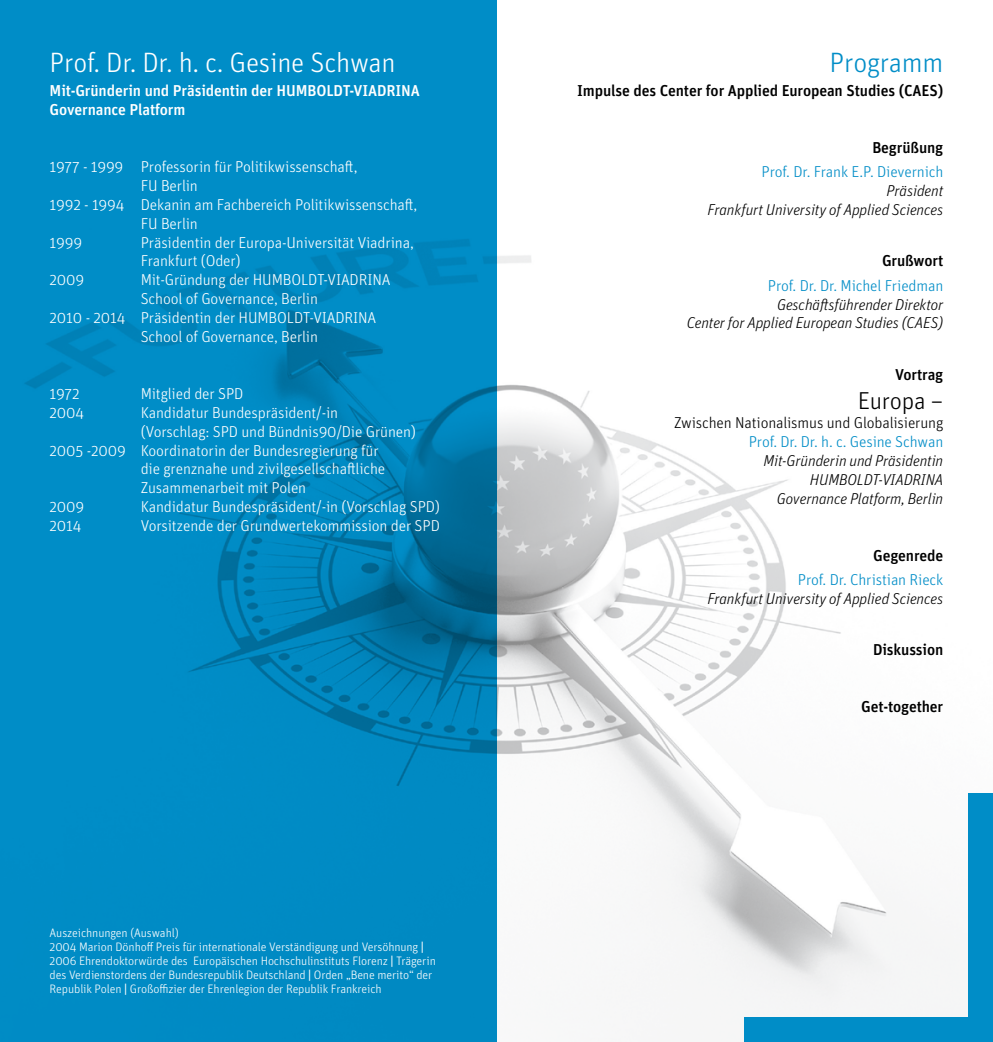
<style>
.page{position:relative;width:993px;height:1042px;background:#fff}
.page>*{position:absolute;margin:0;border:0;box-sizing:border-box;transform-origin:0 0}
.t1{font:300 28px "Unit Pro";letter-spacing:-.01em;color:#fff}
.t2{font:300 28px "Unit Pro";letter-spacing:-.01em;color:#008dc7}
.t3{font:300 24.5px "Unit Pro";letter-spacing:-.01em;color:#000}
.t4{font:300 15.75px/18.9px "Unit Pro";letter-spacing:-.01em;color:#fff}
.t5{font:italic 300 15.75px/18.9px "Unit Pro";letter-spacing:-.01em;color:#000;text-align:right}
.t6{font:500 15.75px "Unit Pro";letter-spacing:-.01em;color:#000}
.t7{font:300 15.75px "Unit Pro";letter-spacing:-.01em;color:#008dc7}
.t8{font:500 15.75px/18.9px "Unit Pro";letter-spacing:-.01em;color:#fff}
.t9{font:300 15.75px "Unit Pro";letter-spacing:-.01em;color:#000}
.t10{font:300 12.25px/14px "Unit Pro";letter-spacing:-.01em;color:#fff}
.s1{font-weight:500}
</style>
<div class="page">
<div style="left:0;top:0;width:497px;height:71px;background:#008dc7"></div>
<img style="left:0;top:71px;width:992px;height:971px">
<div style="left:744px;top:1017px;width:248px;height:25px;background:#008dc7"></div>
<div style="left:967px;top:794px;width:25px;height:248px;background:#008dc7"></div>
<h1 class="t1" style="left:50px;top:44px;width:347px">Prof. Dr. Dr. h. c. Gesine Schwan</h1>
<p class="t8" style="left:50px;top:81px;width:371px">Mit-Gründerin und Präsidentin der HUMBOLDT-VIADRINA<br>Governance Platform</p>
<p class="t4" style="left:50px;top:157px;width:309px">1977 - 1999 Professorin für Politikwissenschaft,</p>
<p class="t4" style="left:141px;top:176px;width:59px">FU Berlin</p>
<p class="t4" style="left:50px;top:194px;width:369px">1992 - 1994 Dekanin am Fachbereich Politikwissenschaft,</p>
<p class="t4" style="left:141px;top:213px;width:59px">FU Berlin</p>
<p class="t4" style="left:50px;top:232px;width:34px">1999</p>
<p class="t4" style="left:141px;top:232px;width:274px">Präsidentin der Europa-Universität Viadrina,<br>Frankfurt (Oder)</p>
<p class="t4" style="left:50px;top:270px;width:36px">2009</p>
<p class="t4" style="left:141px;top:270px;width:251px">Mit-Gründung der HUMBOLDT-VIADRINA</p>
<p class="t4" style="left:141px;top:289px;width:179px">School of Governance, Berlin</p>
<p class="t4" style="left:50px;top:308px;width:328px">2010 - 2014 Präsidentin der HUMBOLDT-VIADRINA</p>
<p class="t4" style="left:141px;top:327px;width:179px">School of Governance, Berlin</p>
<p class="t4" style="left:50px;top:383px;width:31px">1972</p>
<p class="t4" style="left:141px;top:383px;width:104px">Mitglied der SPD</p>
<p class="t4" style="left:50px;top:402px;width:36px">2004</p>
<p class="t4" style="left:141px;top:402px;width:199px">Kandidatur Bundespräsident/-in</p>
<p class="t4" style="left:141px;top:421px;width:277px">(Vorschlag: SPD und Bündnis90/Die Grünen)</p>
<p class="t4" style="left:50px;top:440px;width:330px">2005 -2009 Koordinatorin der Bundesregierung für</p>
<p class="t4" style="left:141px;top:459px;width:246px">die grenznahe und zivilgesellschaftliche</p>
<p class="t4" style="left:141px;top:478px;width:167px">Zusammenarbeit mit Polen</p>
<p class="t4" style="left:50px;top:497px;width:36px">2009</p>
<p class="t4" style="left:141px;top:497px;width:300px">Kandidatur Bundespräsident/-in (Vorschlag SPD)</p>
<p class="t4" style="left:50px;top:516px;width:33px">2014</p>
<p class="t4" style="left:141px;top:516px;width:301px">Vorsitzende der Grundwertekommission der SPD</p>
<p class="t10" style="left:50px;top:925px;width:387px">Auszeichnungen (Auswahl)<br>2004 Marion Dönhoff Preis für internationale Verständigung und Versöhnung <span class="s1">| </span>2006 Ehrendoktorwürde des Europäischen Hochschulinstituts Florenz <span class="s1">|</span> Trägerin des Verdienstordens der Bundesrepublik Deutschland <span class="s1">|</span> Orden „Bene merito“ der Republik Polen <span class="s1">|</span> Großoffizier der Ehrenlegion der Republik Frankreich</p>
<h1 class="t2" style="left:829px;top:44px;width:115px">Programm</h1>
<p class="t6" style="left:577px;top:80px;width:367px">Impulse des Center for Applied European Studies (CAES)</p>
<p class="t6" style="left:872px;top:136px;width:72px">Begrüßung</p>
<p class="t7" style="left:761px;top:162px;width:183px">Prof. Dr. Frank E.P. Dievernich</p>
<p class="t5" style="left:707px;top:181px;width:237px">Präsident<br>Frankfurt University of Applied Sciences</p>
<p class="t6" style="left:881px;top:250px;width:63px">Grußwort</p>
<p class="t7" style="left:767px;top:275px;width:177px">Prof. Dr. Dr. Michel Friedman</p>
<p class="t5" style="left:686px;top:294px;width:258px">Geschäftsführender Direktor<br>Center for Applied European Studies (CAES)</p>
<p class="t6" style="left:894px;top:363px;width:50px">Vortrag</p>
<h2 class="t3" style="left:857px;top:385px;width:87px">Europa –</h2>
<p class="t9" style="left:673px;top:412px;width:271px">Zwischen Nationalismus und Globalisierung</p>
<p class="t7" style="left:748px;top:431px;width:196px">Prof. Dr. Dr. h. c. Gesine Schwan</p>
<p class="t5" style="left:763px;top:451px;width:181px">Mit-Gründerin und Präsidentin<br>HUMBOLDT-VIADRINA<br>Governance Platform, Berlin</p>
<p class="t6" style="left:872px;top:544px;width:72px">Gegenrede</p>
<p class="t7" style="left:797px;top:569px;width:147px">Prof. Dr. Christian Rieck</p>
<p class="t5" style="left:707px;top:588px;width:237px">Frankfurt University of Applied Sciences</p>
<p class="t6" style="left:872px;top:638px;width:72px">Diskussion</p>
<p class="t6" style="left:861px;top:695px;width:83px">Get-together</p>
</div>
